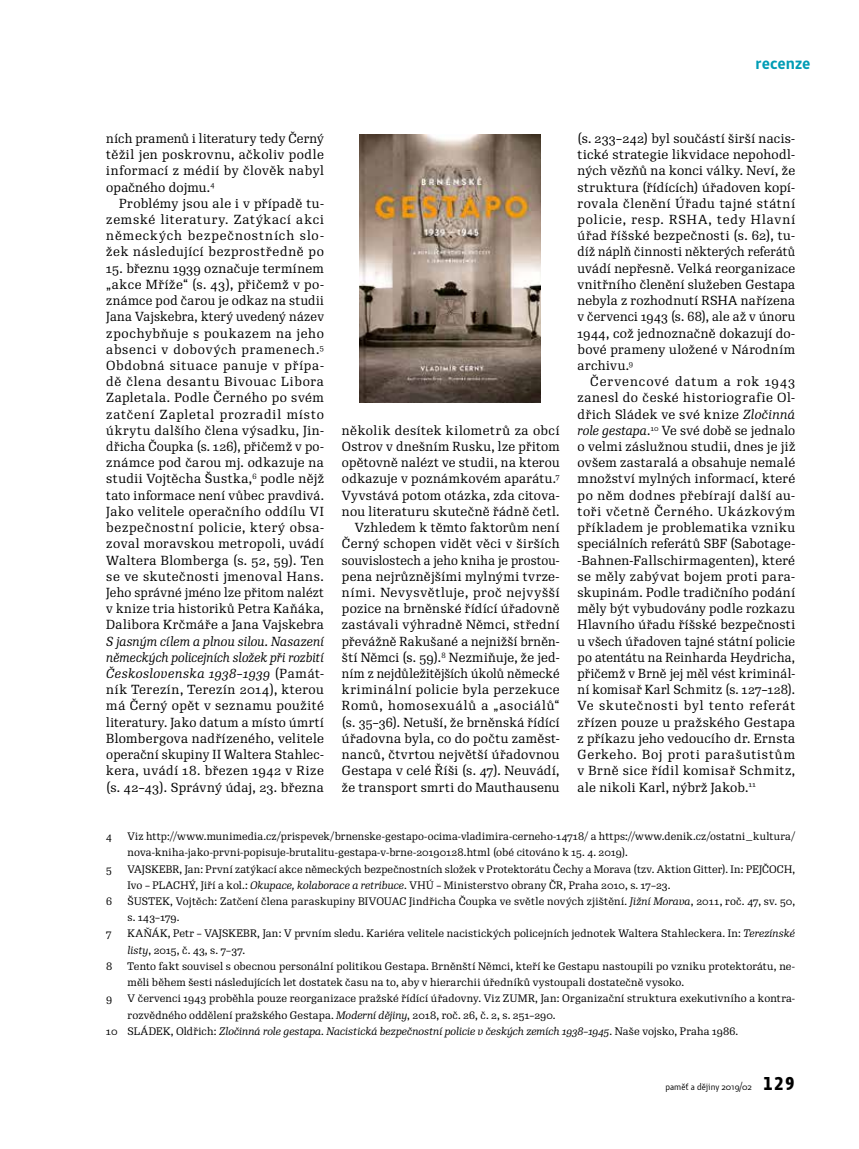
<style>
.page{position:relative;width:859px;height:1149px;background:#fff}
.page>*{position:absolute;margin:0;border:0;box-sizing:border-box;transform-origin:0 0}
.t1{font:600 18px "Botanika Std";color:#009db5}
.t2{font:12.75px/16.2px "Re Public Std";letter-spacing:.03em;color:#000;text-align:justify}
.t3{font:10.5px/16.2px "Re Public Std";letter-spacing:.015em;color:#000}
.t4{font:italic 10.5px "Re Public Std";color:#000}
.t5{font:9.75px "Botanika Std";color:#000}
.s1{font-style:italic}
.s2{font-style:normal}
.s3{font-family:"Botanika Mono";font-weight:700;font-size:18px}
</style>
<div class="page">
<img style="left:360px;top:135px;width:181px;height:267px">
<h1 class="t1" style="left:756px;top:51px;width:56px">recenze</h1>
<p class="t2" style="left:106px;top:130px;width:219px">ních pramenů i literatury tedy Černý těžil jen poskrovnu, ačkoliv podle informací z médií by člověk nabyl opačného dojmu.<sup>4</sup></p>
<p class="t2" style="left:106px;top:195px;width:219px;text-indent:13px">Problémy jsou ale i v případě tu&shy;zemské literatury. Zatýkací akci německých bezpečnostních slo&shy;žek následující bezprostředně po</p>
<p class="t2" style="left:106px;top:260px;width:219px">15. březnu 1939 označuje termínem „akce Mříže“ (s. 43), přičemž v po&shy;známce pod čarou je odkaz na studii Jana Vajskebra, který uvedený název zpochybňuje s poukazem na jeho absenci v dobových pramenech.<sup>5<br></sup>Obdobná situace panuje v přípa&shy;dě člena desantu Bivouac Libora Zapletala. Podle Černého po svém zatčení Zapletal prozradil místo úkrytu dalšího člena výsadku, Jin&shy;dřicha Čoupka (s. 126), přičemž v po&shy;známce pod čarou mj. odkazuje na studii Vojtěcha Šustka,<sup>6</sup> podle nějž tato informace není vůbec pravdivá.<br>Jako velitele operačního oddílu VI bezpečnostní policie, který obsa&shy;zoval moravskou metropoli, uvádí Waltera Blomberga (s. 52, 59). Ten se ve skutečnosti jmenoval Hans.<br>Jeho správné jméno lze přitom nalézt v knize tria historiků Petra Kaňáka, Dalibora Krčmáře a Jana Vajskebra</p>
<p class="t2" style="left:106px;top:633px;width:219px"><span class="s1">S jasným cílem a plnou silou. Nasazení německých policejních složek při rozbití Československa 1938–1939</span> (Památ&shy;ník Terezín, Terezín 2014), kterou má Černý opět v seznamu použité literatury. Jako datum a místo úmrtí Blombergova nadřízeného, velitele operační skupiny II Waltera Stahlec&shy;kera, uvádí 18. březen 1942 v Rize (s. 42–43). Správný údaj, 23. března</p>
<p class="t2" style="left:342px;top:422px;width:219px;text-align:right">několik desítek kilometrů za obcí Ostrov v dnešním Rusku, lze přitom opětovně nalézt ve studii, na kterou odkazuje v poznámkovém aparátu.<sup>7<br></sup>Vyvstává potom otázka, zda citova&shy;nou literaturu skutečně řádně četl.<br>Vzhledem k těmto faktorům není Černý schopen vidět věci v širších souvislostech a jeho kniha je prostou&shy;pena nejrůznějšími mylnými tvrze&shy;ními. Nevysvětluje, proč nejvyšší pozice na brněnské řídící úřadovně zastávali výhradně Němci, střední převážně Rakušané a nejnižší brněn&shy;ští Němci (s. 59).<sup>8</sup> Nezmiňuje, že jed&shy;ním z nejdůležitějších úkolů německé kriminální policie byla perzekuce Romů, homosexuálů a „asociálů“ (s. 35–36). Netuší, že brněnská řídící úřadovna byla, co do počtu zaměst&shy;nanců, čtvrtou největší úřadovnou Gestapa v celé Říši (s. 47). Neuvádí, že transport smrti do Mauthausenu</p>
<p class="t2" style="left:578px;top:130px;width:219px">(s. 233–242) byl součástí širší nacis&shy;tické strategie likvidace nepohodl&shy;ných vězňů na konci války. Neví, že struktura (řídících) úřadoven kopí&shy;rovala členění Úřadu tajné státní policie, resp. RSHA, tedy Hlavní úřad říšské bezpečnosti (s. 62), tu&shy;díž náplň činnosti některých referátů uvádí nepřesně. Velká reorganizace vnitřního členění služeben Gestapa nebyla z rozhodnutí RSHA nařízena v červenci 1943 (s. 68), ale až v únoru 1944, což jednoznačně dokazují do&shy;bové prameny uložené v Národním archivu.<sup>9</sup></p>
<p class="t2" style="left:578px;top:373px;width:219px;text-indent:13px">Červencové datum a rok 1943 zanesl do české historiografie Ol&shy;dřich Sládek ve své knize <span class="s1">Zločinná role gestapa</span>.<sup>10</sup> Ve své době se jednalo o velmi záslužnou studii, dnes je již ovšem zastaralá a obsahuje nemalé množství mylných informací, které po něm dodnes přebírají další au&shy;toři včetně Černého. Ukázkovým příkladem je problematika vzniku speciálních referátů SBF (Sabotage--Bahnen-Fallschirmagenten), které se měly zabývat bojem proti para&shy;skupinám. Podle tradičního podání měly být vybudovány podle rozkazu Hlavního úřadu říšské bezpečnosti u všech úřadoven tajné státní policie po atentátu na Reinharda Heydricha, přičemž v Brně jej měl vést kriminál&shy;ní komisař Karl Schmitz (s. 127–128).<br>Ve skutečnosti byl tento referát zřízen pouze u pražského Gestapa z příkazu jeho vedoucího dr. Ernsta Gerkeho. Boj proti parašutistům v Brně sice řídil komisař Schmitz, ale nikoli Karl, nýbrž Jakob.<sup>11</sup></p>
<p class="t3" style="left:106px;top:828px;width:7px">4</p>
<p class="t3" style="left:128px;top:828px;width:669px">Viz http://www.munimedia.cz/prispevek/brnenske-gestapo-ocima-vladimira-cerneho-14718/ a https://www.denik.cz/ostatni_kultura/ nova-kniha-jako-prvni-popisuje-brutalitu-gestapa-v-brne-20190128.html (obé citováno k 15. 4. 2019).</p>
<p class="t3" style="left:106px;top:860px;width:7px">5</p>
<p class="t3" style="left:128px;top:860px;width:669px">VAJSKEBR, Jan: První zatýkací akce německých bezpečnostních složek v Protektorátu Čechy a Morava (tzv. Aktion Gitter). In: PEJČOCH,<br>Ivo – PLACHÝ, Jiří a kol.: <span class="s1">Okupace, kolaborace a retribuce</span>. VHÚ – Ministerstvo obrany ČR, Praha 2010, s. 17–23.</p>
<p class="t3" style="left:106px;top:893px;width:8px">6</p>
<p class="t3" style="left:128px;top:893px;width:669px">ŠUSTEK, Vojtěch: Zatčení člena paraskupiny BIVOUAC Jindřicha Čoupka ve světle nových zjištění<span class="s1">. Jižní Morava</span>, 2011, roč. 47, sv. 50, s. 143–179.</p>
<p class="t3" style="left:106px;top:925px;width:7px">7</p>
<p class="t3" style="left:128px;top:925px;width:669px">KAŇÁK, Petr – VAJSKEBR, Jan: V prvním sledu. Kariéra velitele nacistických policejních jednotek Waltera Stahleckera. In: <span class="s1">Terezínské listy</span>, 2015, č. 43, s. 7–37.</p>
<p class="t3" style="left:106px;top:957px;width:8px">8</p>
<p class="t3" style="left:128px;top:957px;width:669px">Tento fakt souvisel s obecnou personální politikou Gestapa. Brněnští Němci, kteří ke Gestapu nastoupili po vzniku protektorátu, ne&shy;měli během šesti následujících let dostatek času na to, aby v hierarchii úředníků vystoupali dostatečně vysoko.</p>
<p class="t3" style="left:106px;top:990px;width:8px">9</p>
<p class="t3" style="left:128px;top:990px;width:669px">V červenci 1943 proběhla pouze reorganizace pražské řídící úřadovny. Viz ZUMR, Jan: Organizační struktura exekutivního a kontra-</p>
<p class="t3" style="left:128px;top:1006px;width:430px">rozvědného oddělení pražského Gestapa. <span class="s1">Moderní dějiny</span>, 2018, roč. 26, č. 2, s. 251–290.</p>
<p class="t4" style="left:106px;top:1023px;width:633px"><span class="s2">10 SLÁDEK, Oldřich:</span> Zločinná role gestapa. Nacistická bezpečnostní policie v českých zemích 1938–1945<span class="s2">. Naše vojsko, Praha 1986.</span></p>
<p class="t5" style="left:665px;top:1080px;width:131px">paměť a dějiny 2019/02 <span class="s3">129</span></p>
</div>
